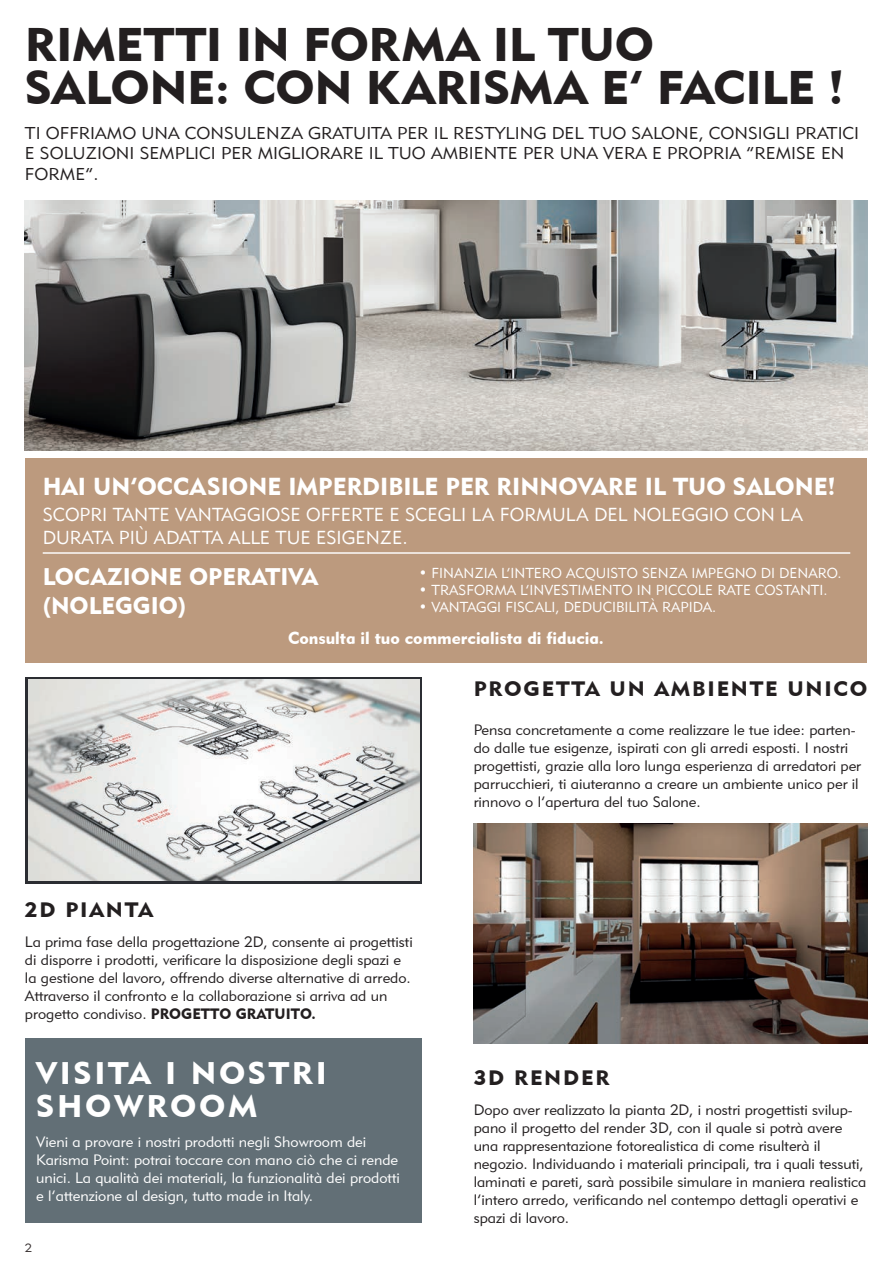
<style>
.page{position:relative;width:893px;height:1263px;background:#fff}
.page>*{position:absolute;margin:0;border:0;box-sizing:border-box;transform-origin:0 0}
.t1{font:46.95px/42.8px "Geometric 415 BT Black A";letter-spacing:-.01em;color:#231f20;scale:1.05 1}
.t2{font:31.2px/33px "Geometric 415 BT Black A";letter-spacing:.08em;color:#fff;scale:1.06 1}
.t3{font:24.45px "Geometric 415 BT Black A";color:#fff}
.t4{font:24px/28.8px "Geometric 415 BT Black A";color:#fff}
.t5{font:20.85px "Geometric 415 BT Black A";letter-spacing:.08em;color:#231f20;scale:1.06 1}
.t6{font:18.75px/22.5px "Geometric 415 BT Lite A";color:#fff}
.t7{font:17.25px "Geometric 415 BT Black A";color:#fff}
.t8{font:17.1px/20.5px "Geometric 415 BT Lite A";color:#231f20;scale:1.05 1}
.t9{font:15px/18px "Geometric 415 BT Lite A";color:#231f20}
.t10{font:15px/18px "Geometric 415 BT Lite A";color:#fff}
.t11{font:14.4px "Geometric 415 BT Lite A";color:#fff}
.t12{font:11.85px "Geometric 415 BT Lite A";color:#373030;scale:1.06 1}
.s1{font-family:"Geometric 415 BT Black A"}
</style>
<div class="page">
<img style="left:474px;top:823px;width:393px;height:221px">
<svg style="left:25px;top:677px;width:396px;height:206px;background:#5e5f62"></svg>
<img style="left:28px;top:680px;width:391px;height:200px">
<div style="left:25px;top:1038px;width:396px;height:185px;background:#626f76"></div>
<div style="left:25px;top:458px;width:842px;height:205px;background:#bc9a7e"></div>
<hr style="left:43px;top:552px;width:807px;height:2px;background:#fff">
<img style="left:25px;top:200px;width:842px;height:250px">
<h1 class="t1" style="left:25px;top:23px;width:782px">RIMETTI IN FORMA IL TUO<br>SALONE: CON KARISMA E’ FACILE !</h1>
<p class="t8" style="left:25px;top:122px;width:796px">TI OFFRIAMO UNA CONSULENZA GRATUITA PER IL RESTYLING DEL TUO SALONE, CONSIGLI PRATICI<br>E SOLUZIONI SEMPLICI PER MIGLIORARE IL TUO AMBIENTE PER UNA VERA E PROPRIA “REMISE EN<br>FORME”.</p>
<h3 class="t3" style="left:43px;top:471px;width:794px">HAI UN’OCCASIONE IMPERDIBILE PER RINNOVARE IL TUO SALONE!</h3>
<p class="t6" style="left:43px;top:503px;width:762px">SCOPRI TANTE VANTAGGIOSE OFFERTE E SCEGLI LA FORMULA DEL NOLEGGIO CON LA<br>DURATA PIÙ ADATTA ALLE TUE ESIGENZE.</p>
<h3 class="t4" style="left:43px;top:562px;width:277px">LOCAZIONE OPERATIVA (NOLEGGIO)</h3>
<p class="t11" style="left:419px;top:564px;width:424px">• FINANZIA L’INTERO ACQUISTO SENZA IMPEGNO DI DENARO.</p>
<p class="t11" style="left:419px;top:581px;width:410px">• TRASFORMA L’INVESTIMENTO IN PICCOLE RATE COSTANTI.</p>
<p class="t11" style="left:419px;top:598px;width:299px">• VANTAGGI FISCALI, DEDUCIBILITÀ RAPIDA.</p>
<p class="t7" style="left:288px;top:627px;width:317px">Consulta il tuo commercialista di fiducia.</p>
<h3 class="t5" style="left:25px;top:896px;width:123px">2D PIANTA</h3>
<p class="t9" style="left:25px;top:932px;width:389px">La prima fase della progettazione 2D, consente ai progettisti di disporre i prodotti, verificare la disposizione degli spazi e la gestione del lavoro, offrendo diverse alternative di arredo.<br>Attraverso il confronto e la collaborazione si arriva ad un progetto condiviso. <span class="s1">PROGETTO GRATUITO.</span></p>
<h2 class="t2" style="left:36px;top:1056px;width:276px">VISITA I NOSTRI<br>SHOWROOM</h2>
<p class="t10" style="left:36px;top:1133px;width:365px">Vieni a provare i nostri prodotti negli Showroom dei Karisma Point: potrai toccare con mano ciò che ci rende unici. La qualità dei materiali, la funzionalità dei prodotti e l’attenzione al design, tutto made in Italy.</p>
<p class="t12" style="left:25px;top:1240px;width:8px">2</p>
<h3 class="t5" style="left:474px;top:676px;width:373px">PROGETTA UN AMBIENTE UNICO</h3>
<p class="t9" style="left:474px;top:721px;width:389px">Pensa concretamente a come realizzare le tue idee: parten&shy;do dalle tue esigenze, ispirati con gli arredi esposti. I nostri progettisti, grazie alla loro lunga esperienza di arredatori per parrucchieri, ti aiuteranno a creare un ambiente unico per il rinnovo o l’apertura del tuo Salone.</p>
<h3 class="t5" style="left:474px;top:1065px;width:129px">3D RENDER</h3>
<p class="t9" style="left:474px;top:1100px;width:394px">Dopo aver realizzato la pianta 2D, i nostri progettisti svilup&shy;pano il progetto del render 3D, con il quale si potrà avere una rappresentazione fotorealistica di come risulterà il negozio. Individuando i materiali principali, tra i quali tessuti, laminati e pareti, sarà possibile simulare in maniera realistica l’intero arredo, verificando nel contempo dettagli operativi e spazi di lavoro.</p>
</div>
